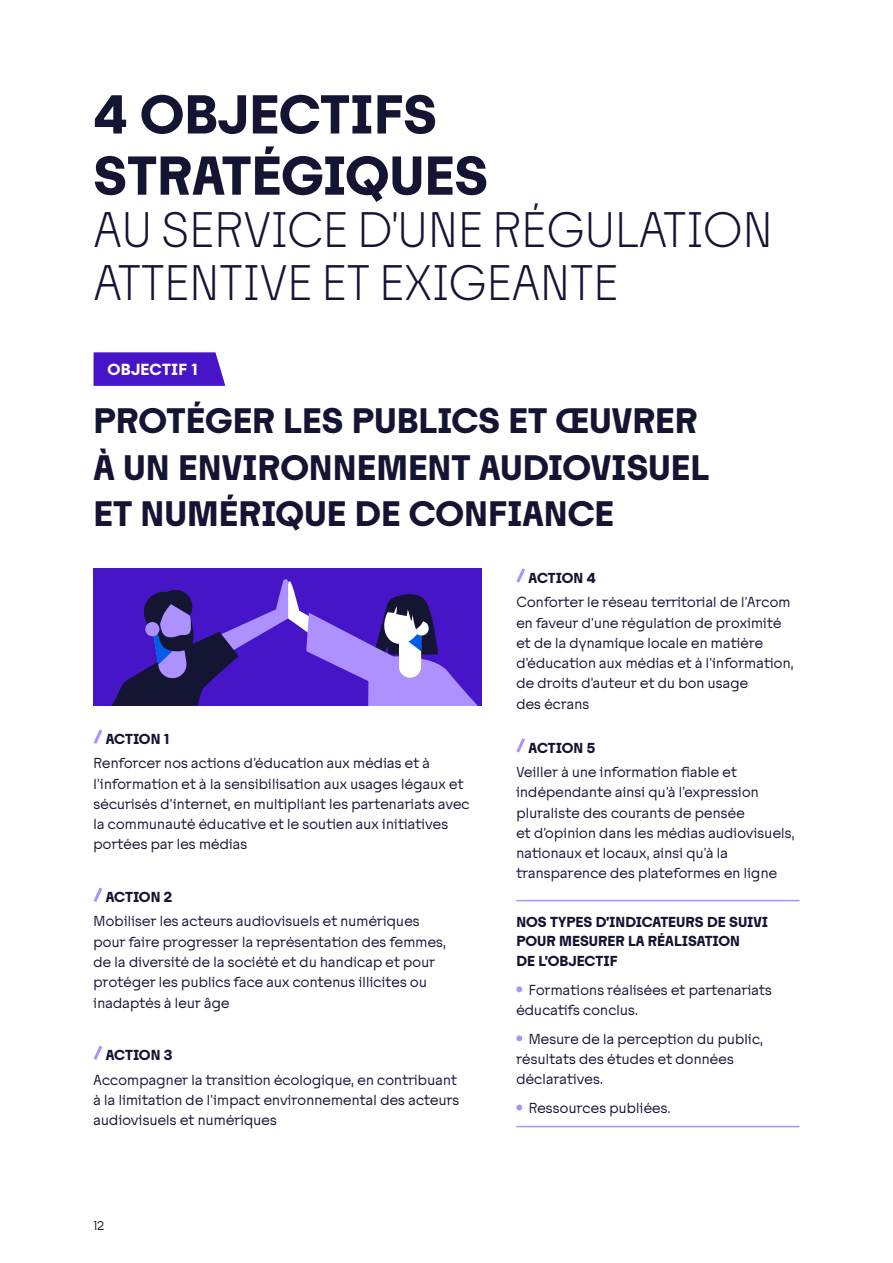
<style>
.page{position:relative;width:893px;height:1263px;background:#fff}
.page>*{position:absolute;margin:0;border:0;box-sizing:border-box;transform-origin:0 0}
.t1{font:700 51px/61.2px "Tosh";color:#141433}
.t2{font:300 46.5px/52.5px "Tosh";color:#141433}
.t3{font:700 33px/46.5px "Tosh";color:#141433}
.t4{font:700 15px "Tosh";letter-spacing:.02em;color:#fff}
.t5{font:13.5px/20.2px "Tosh";letter-spacing:.02em;color:#141433}
.t6{font:700 13.5px/19.5px "Tosh";color:#141433}
.t7{font:12px "Tosh";color:#141433}
</style>
<div class="page">
<svg style="left:93px;top:729px;width:9px;height:15px"></svg>
<svg style="left:93px;top:887px;width:9px;height:15px"></svg>
<svg style="left:93px;top:1045px;width:9px;height:15px"></svg>
<svg style="left:94px;top:352px;width:131px;height:34px;background:#5020ca"></svg>
<svg style="left:516px;top:568px;width:9px;height:15px"></svg>
<svg style="left:516px;top:738px;width:9px;height:15px"></svg>
<svg style="left:516px;top:986px;width:6px;height:6px"></svg>
<svg style="left:516px;top:1035px;width:6px;height:6px"></svg>
<svg style="left:516px;top:1105px;width:6px;height:5px"></svg>
<hr style="left:516px;top:900px;width:283px;height:1px;background:#ad91ff">
<hr style="left:516px;top:1126px;width:283px;height:1px;background:#ad91ff">
<div style="left:94px;top:570px;width:388px;height:136px;background:#4715c8"></div>
<svg style="left:111px;top:579px;width:367px;height:127px"></svg>
<h1 class="t1" style="left:94px;top:84px;width:396px">4 OBJECTIFS<br>STRATÉGIQUES</h1>
<h2 class="t2" style="left:94px;top:204px;width:681px">AU SERVICE D’UNE RÉGULATION<br>ATTENTIVE ET EXIGEANTE</h2>
<p class="t4" style="left:108px;top:359px;width:92px">OBJECTIF 1</p>
<h3 class="t3" style="left:94px;top:398px;width:617px">PROTÉGER LES PUBLICS ET ŒUVRER<br>À UN ENVIRONNEMENT AUDIOVISUEL<br>ET NUMÉRIQUE DE CONFIANCE</h3>
<p class="t6" style="left:106px;top:729px;width:65px">ACTION 1</p>
<p class="t5" style="left:94px;top:753px;width:377px">Renforcer nos actions d’éducation aux médias et à l’information et à la sensibilisation aux usages légaux et sécurisés d’internet, en multipliant les partenariats avec la communauté éducative et le soutien aux initiatives portées par les médias</p>
<p class="t6" style="left:106px;top:887px;width:68px">ACTION 2</p>
<p class="t5" style="left:94px;top:911px;width:354px">Mobiliser les acteurs audiovisuels et numériques pour faire progresser la représentation des femmes, de la diversité de la société et du handicap et pour protéger les publics face aux contenus illicites ou inadaptés à leur âge</p>
<p class="t6" style="left:106px;top:1045px;width:68px">ACTION 3</p>
<p class="t5" style="left:94px;top:1069px;width:367px">Accompagner la transition écologique, en contribuant à la limitation de l’impact environnemental des acteurs audiovisuels et numériques</p>
<p class="t7" style="left:94px;top:1217px;width:12px">12</p>
<p class="t6" style="left:528px;top:568px;width:69px">ACTION 4</p>
<p class="t5" style="left:516px;top:592px;width:279px">Conforter le réseau territorial de l’Arcom en faveur d’une régulation de proximité et de la dynamique locale en matière d’éducation aux médias et à l’information, de droits d’auteur et du bon usage<br>des écrans</p>
<p class="t6" style="left:528px;top:738px;width:68px">ACTION 5</p>
<p class="t5" style="left:516px;top:762px;width:280px">Veiller à une information fiable et indépendante ainsi qu’à l’expression pluraliste des courants de pensée<br>et d’opinion dans les médias audiovisuels, nationaux et locaux, ainsi qu’à la transparence des plateformes en ligne</p>
<p class="t6" style="left:516px;top:912px;width:253px">NOS TYPES D’INDICATEURS DE SUIVI<br>POUR MESURER LA RÉALISATION<br>DE L’OBJECTIF</p>
<p class="t5" style="left:516px;top:979px;width:257px;text-indent:12px">Formations réalisées et partenariats éducatifs conclus.</p>
<p class="t5" style="left:516px;top:1028px;width:248px;text-indent:12px">Mesure de la perception du public, résultats des études et données déclaratives.</p>
<p class="t5" style="left:529px;top:1098px;width:143px">Ressources publiées.</p>
</div>
